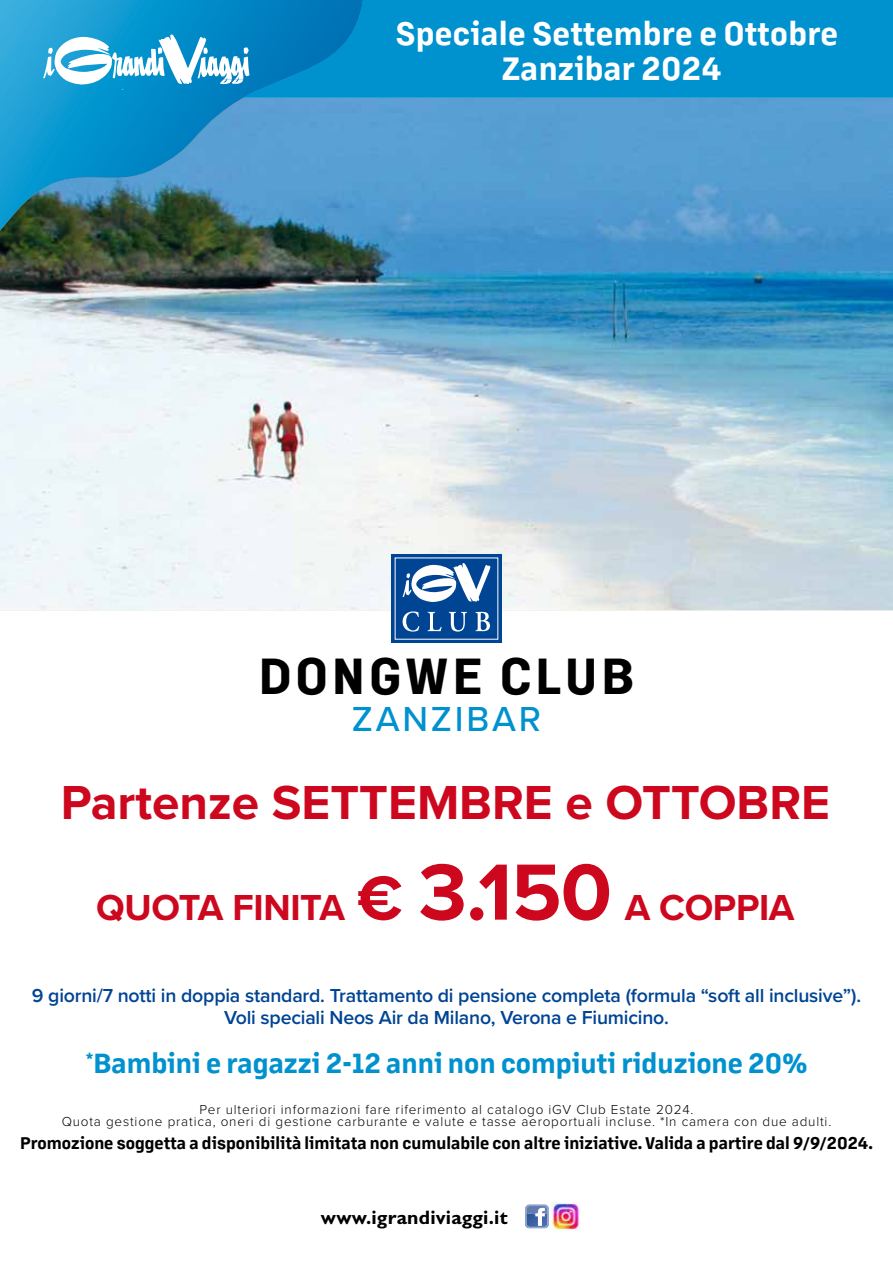
<style>
.page{position:relative;width:893px;height:1263px;background:#fff}
.page>*{position:absolute;margin:0;border:0;box-sizing:border-box;transform-origin:0 0}
.t1{font:700 49.5px "Proxima Nova";color:#cd071e}
.t2{font:700 49.5px "Margin MVB";letter-spacing:.075em;color:#000}
.t3{font:700 37.5px "Proxima Nova";letter-spacing:-.01em;color:#cd071e}
.t4{font:500 36px "Proxima Nova";letter-spacing:.075em;color:#0091cf}
.t5{font:700 31.5px/34.5px "Margin MVB";letter-spacing:.01em;color:#fff;text-align:center}
.t6{font:700 27px "Margin MVB";color:#0091cf}
.t7{font:600 19.5px/22.5px "Proxima Nova";letter-spacing:-.01em;color:#004494;text-align:center}
.t8{font:700 19.5px "Gill Sans Std";letter-spacing:.01em;color:#000}
.t9{font:700 16.5px "Margin MVB";color:#000}
.t10{font:300 13.5px/12px "Proxima Nova";letter-spacing:.06em;color:#000;text-align:center}
.s1{font-size:64.5px}
.s2{font-size:82.5px}
</style>
<div class="page">
<img style="left:0;top:98px;width:893px;height:512px">
<img style="left:0;top:0;width:363px;height:233px">
<svg style="left:242px;top:0;width:651px;height:98px;fill:#0091cf"></svg>
<svg style="left:525px;top:1204px;width:24px;height:24px"></svg>
<img style="left:551px;top:1203px;width:29px;height:28px">
<svg style="left:43px;top:34px;width:206px;height:51px"></svg>
<svg style="left:391px;top:555px;width:111px;height:88px;fill:#004494"></svg>
<svg style="left:403px;top:563px;width:87px;height:39px"></svg>
<svg style="left:403px;top:611px;width:16px;height:21px"></svg>
<svg style="left:427px;top:612px;width:15px;height:19px"></svg>
<svg style="left:449px;top:612px;width:18px;height:20px"></svg>
<svg style="left:475px;top:612px;width:15px;height:19px"></svg>
<h3 class="t5" style="left:396px;top:15px;width:444px">Speciale Settembre e Ottobre<br>Zanzibar 2024</h3>
<h1 class="t2" style="left:259px;top:641px;width:377px">DONGWE CLUB</h1>
<h3 class="t4" style="left:352px;top:692px;width:191px">ZANZIBAR</h3>
<h1 class="t1" style="left:61px;top:766px;width:771px">Partenze SETTEMBRE e OTTOBRE</h1>
<h2 class="t3" style="left:96px;top:879px;width:700px">QUOTA FINITA <span class="s1">€</span> <span class="s2">3.150</span> A COPPIA</h2>
<h3 class="t7" style="left:32px;top:983px;width:831px">9 giorni/7 notti in doppia standard. Trattamento di pensione completa (formula “soft all inclusive”).<br>Voli speciali Neos Air da Milano, Verona e Fiumicino.</h3>
<h3 class="t6" style="left:86px;top:1044px;width:723px"><sup>*</sup>Bambini e ragazzi 2-12 anni non compiuti riduzione 20%</h3>
<p class="t10" style="left:62px;top:1103px;width:771px">Per ulteriori informazioni fare riferimento al catalogo iGV Club Estate 2024.<br>Quota gestione pratica, oneri di gestione carburante e valute e tasse aeroportuali incluse. *In camera con due adulti.</p>
<p class="t9" style="left:20px;top:1131px;width:854px">Promozione soggetta a disponibilità limitata non cumulabile con altre iniziative. Valida a partire dal 9/9/2024.</p>
<h3 class="t8" style="left:321px;top:1206px;width:188px">www.igrandiviaggi.it</h3>
</div>
